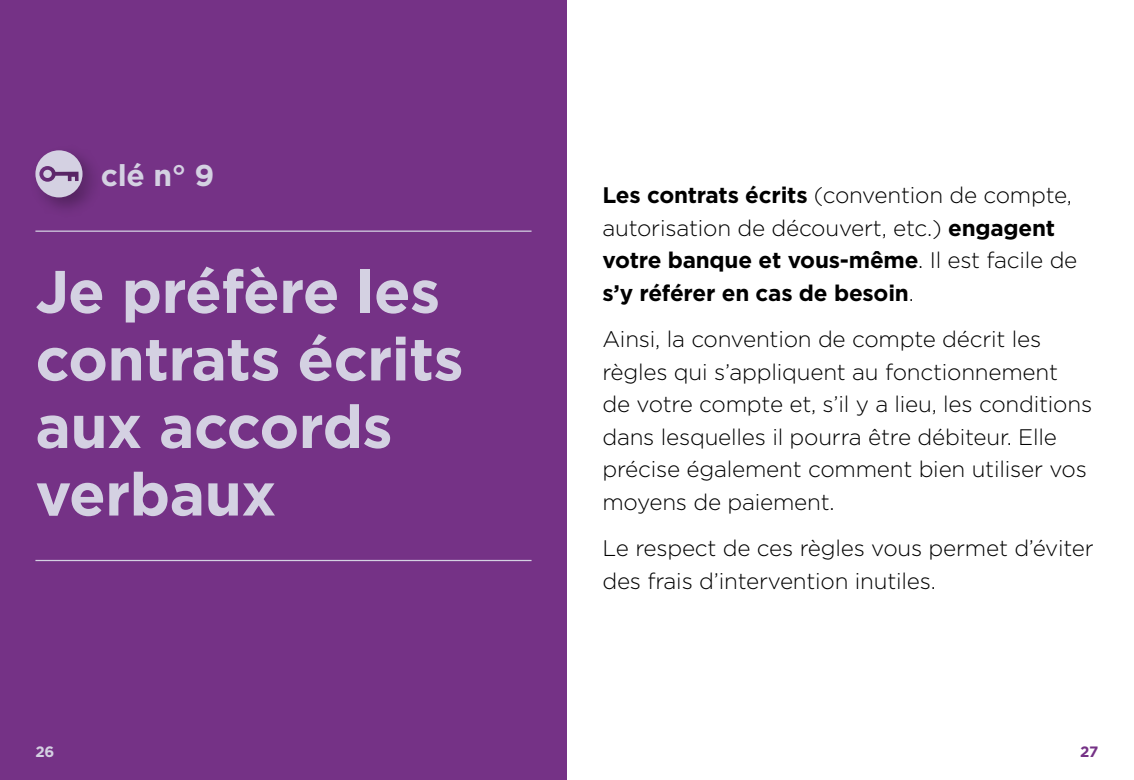
<style>
.page{position:relative;width:1134px;height:780px;background:#fff}
.page>*{position:absolute;margin:0;border:0;box-sizing:border-box;transform-origin:0 0}
.H1_-_chapitres{font:700 60px/67.5px "Gotham";letter-spacing:-.01em;color:#d4d1e2}
.H3_-_Clés{font:700 30px "Gotham";color:#d4d1e2}
.Texte{font:300 22.5px/32.5px "Gotham";letter-spacing:-.01em;color:#000}
.Texte-2{font:700 22.5px/32.5px "Gotham";letter-spacing:-.01em;color:#000}
.t1{font:700 15px "Gotham";color:#d4d1e2}
.t2{font:700 15px "Gotham";color:#753286}
.s1{font-weight:300}
</style>
<div class="page">
<div style="left:0;top:0;width:567px;height:780px;background:#753286"></div>
<hr style="left:35px;top:560px;width:496px;height:1px;background:#d4d1e2">
<hr style="left:35px;top:230px;width:496px;height:2px;background:#d4d1e2">
<div style="left:29px;top:144px;width:75px;height:75px;background:#000;opacity:.3"></div>
<svg style="left:35px;top:150px;width:48px;height:47px"></svg>
<h3 class="H3_-_Clés" style="left:101px;top:155px;width:115px">clé n° 9</h3>
<h1 class="H1_-_chapitres" style="left:35px;top:257px;width:430px">Je préfère les contrats écrits aux accords verbaux</h1>
<p class="Texte-2" style="left:602px;top:179px;width:476px">Les contrats écrits <span class="s1">(convention de compte, autorisation de découvert, etc.)</span> engagent votre banque et vous-même<span class="s1">. Il est facile de </span>s’y référer en cas de besoin<span class="s1">.</span></p>
<p class="Texte" style="left:602px;top:322px;width:491px">Ainsi, la convention de compte décrit les règles qui s’appliquent au fonctionnement<br>de votre compte et, s’il y a lieu, les conditions dans lesquelles il pourra être débiteur. Elle précise également comment bien utiliser vos moyens de paiement.</p>
<p class="Texte" style="left:602px;top:531px;width:493px">Le respect de ces règles vous permet d’éviter des frais d’intervention inutiles.</p>
<p class="t1" style="left:35px;top:741px;width:21px">26</p>
<p class="t2" style="left:1080px;top:741px;width:20px">27</p>
</div>
